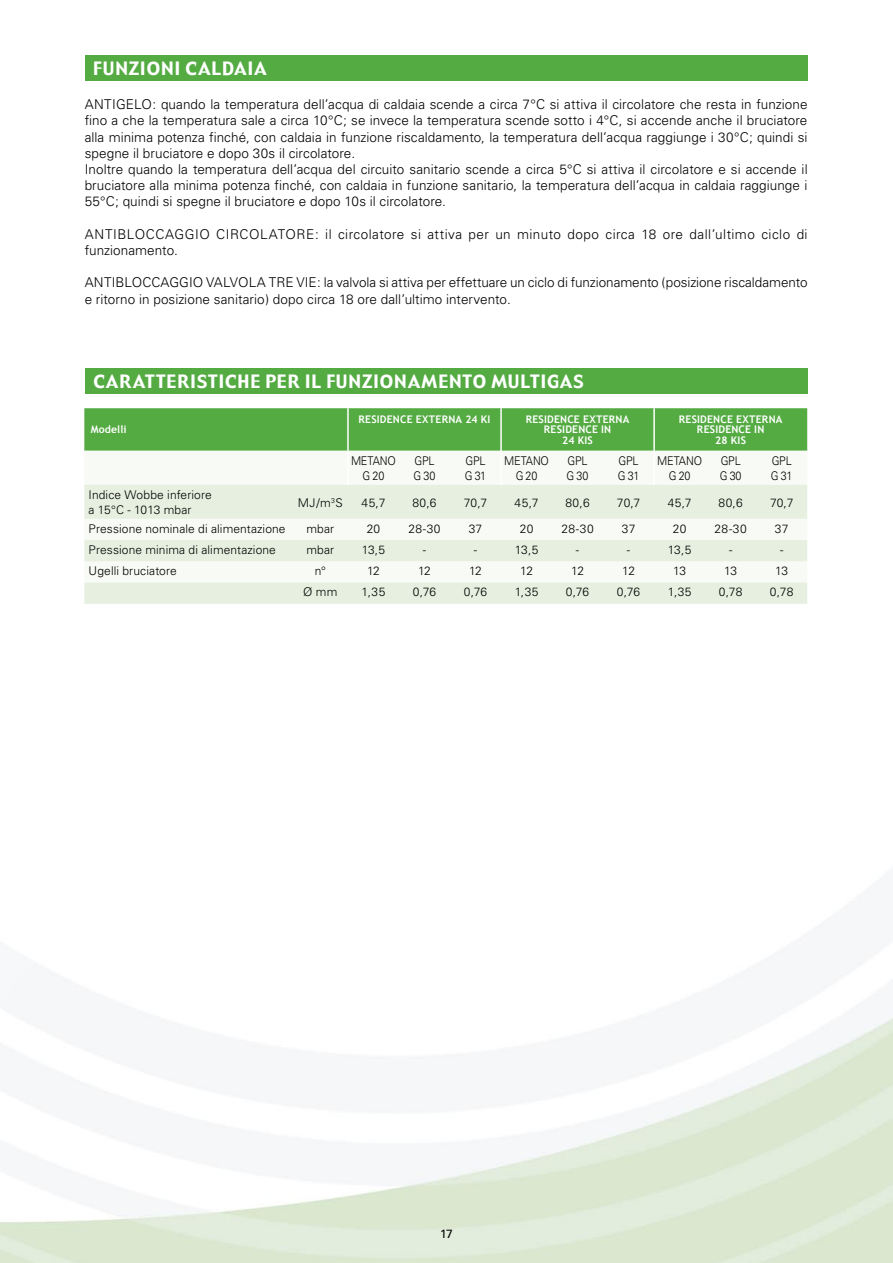
<style>
.page{position:relative;width:893px;height:1263px;background:#fff}
.page>*{position:absolute;margin:0;border:0;box-sizing:border-box;transform-origin:0 0}
.titoli{font:18px "Gadget";letter-spacing:.05em;color:#fff}
.descrizione{font:300 13.5px/16.2px "Univers";letter-spacing:.005em;color:#000;text-align:justify}
.descrizione-2{font:300 13.5px/16.2px "Univers";letter-spacing:.035em;color:#000}
.tabella{font:300 12px "Univers";letter-spacing:.005em;color:#000}
.tabella-2{font:300 12px "Univers";letter-spacing:.005em;color:#000;scale:.9 1}
.t1{font:12px "Univers";color:#000}
.tabella-3{font:700 10.5px/10.5px "Trebuchet MS";letter-spacing:.015em;color:#fff;text-align:center}
</style>
<div class="page">
<div style="left:85px;top:55px;width:723px;height:26px;background:#54ab42"></div>
<div style="left:85px;top:368px;width:723px;height:26px;background:#54ab42"></div>
<div style="left:84px;top:408px;width:723px;height:43px;background:#54ab42"></div>
<div style="left:84px;top:451px;width:723px;height:34px;background:#f8faf5"></div>
<svg style="left:84px;top:485px;width:723px;height:119px;fill:#e7f0e0"></svg>
<hr style="left:347px;top:408px;width:2px;height:43px;background:#fff">
<hr style="left:347px;top:451px;width:2px;height:34px;background:#fff">
<hr style="left:500px;top:408px;width:2px;height:43px;background:#fff">
<hr style="left:500px;top:451px;width:2px;height:34px;background:#fff">
<hr style="left:653px;top:408px;width:2px;height:43px;background:#fff">
<hr style="left:653px;top:451px;width:2px;height:34px;background:#fff">
<p class="titoli" style="left:93px;top:57px;width:175px">FUNZIONI CALDAIA</p>
<p class="descrizione" style="left:85px;top:96px;width:724px">ANTIGELO: quando la temperatura dell’acqua di caldaia scende a circa 7°C si attiva il circolatore che resta in funzione fino a che la temperatura sale a circa 10°C; se invece la temperatura scende sotto i 4°C, si accende anche il bruciatore alla minima potenza finché, con caldaia in funzione riscaldamento, la temperatura dell’acqua raggiunge i 30°C; quindi si spegne il bruciatore e dopo 30s il circolatore.</p>
<p class="descrizione" style="left:85px;top:161px;width:724px">Inoltre quando la temperatura dell’acqua del circuito sanitario scende a circa 5°C si attiva il circolatore e si accende il bruciatore alla minima potenza finché, con caldaia in funzione sanitario, la temperatura dell’acqua in caldaia raggiunge i 55°C; quindi si spegne il bruciatore e dopo 10s il circolatore.</p>
<p class="descrizione-2" style="left:85px;top:226px;width:724px">ANTIBLOCCAGGIO CIRCOLATORE: il circolatore si attiva per un minuto dopo circa 18 ore dall’ultimo ciclo di funzionamento.</p>
<p class="descrizione" style="left:85px;top:275px;width:724px">ANTIBLOCCAGGIO VALVOLA TRE VIE: la valvola si attiva per effettuare un ciclo di funzionamento (posizione riscaldamento e ritorno in posizione sanitario) dopo circa 18 ore dall’ultimo intervento.</p>
<p class="titoli" style="left:94px;top:370px;width:492px">CARATTERISTICHE PER IL FUNZIONAMENTO MULTIGAS</p>
<p class="tabella-3" style="left:91px;top:424px;width:37px">Modelli</p>
<p class="tabella-3" style="left:358px;top:414px;width:134px">RESIDENCE EXTERNA 24 KI</p>
<p class="tabella-3" style="left:526px;top:414px;width:105px">RESIDENCE EXTERNA<br>RESIDENCE IN</p>
<p class="tabella-3" style="left:562px;top:435px;width:32px">24 KIS</p>
<p class="tabella-3" style="left:679px;top:414px;width:105px">RESIDENCE EXTERNA<br>RESIDENCE IN</p>
<p class="tabella-3" style="left:715px;top:435px;width:32px">28 KIS</p>
<p class="tabella-2" style="left:351px;top:453px;width:51px">METANO</p>
<p class="tabella-2" style="left:363px;top:468px;width:26px">G 20</p>
<p class="tabella-2" style="left:415px;top:453px;width:24px">GPL</p>
<p class="tabella-2" style="left:414px;top:468px;width:26px">G 30</p>
<p class="tabella-2" style="left:466px;top:453px;width:24px">GPL</p>
<p class="tabella-2" style="left:465px;top:468px;width:25px">G 31</p>
<p class="tabella-2" style="left:504px;top:453px;width:51px">METANO</p>
<p class="tabella-2" style="left:516px;top:468px;width:26px">G 20</p>
<p class="tabella-2" style="left:568px;top:453px;width:24px">GPL</p>
<p class="tabella-2" style="left:567px;top:468px;width:26px">G 30</p>
<p class="tabella-2" style="left:619px;top:453px;width:24px">GPL</p>
<p class="tabella-2" style="left:618px;top:468px;width:25px">G 31</p>
<p class="tabella-2" style="left:657px;top:453px;width:51px">METANO</p>
<p class="tabella-2" style="left:669px;top:468px;width:26px">G 20</p>
<p class="tabella-2" style="left:721px;top:453px;width:24px">GPL</p>
<p class="tabella-2" style="left:720px;top:468px;width:26px">G 30</p>
<p class="tabella-2" style="left:772px;top:453px;width:24px">GPL</p>
<p class="tabella-2" style="left:771px;top:468px;width:25px">G 31</p>
<p class="tabella" style="left:89px;top:488px;width:125px">Indice Wobbe inferiore</p>
<p class="tabella" style="left:89px;top:503px;width:104px">a 15°C - 1013 mbar</p>
<p class="tabella" style="left:298px;top:495px;width:46px">MJ/m<sup>3</sup>S</p>
<p class="tabella" style="left:362px;top:495px;width:25px">45,7</p>
<p class="tabella" style="left:412px;top:495px;width:26px">80,6</p>
<p class="tabella" style="left:464px;top:495px;width:25px">70,7</p>
<p class="tabella" style="left:515px;top:495px;width:25px">45,7</p>
<p class="tabella" style="left:565px;top:495px;width:26px">80,6</p>
<p class="tabella" style="left:617px;top:495px;width:25px">70,7</p>
<p class="tabella" style="left:668px;top:495px;width:25px">45,7</p>
<p class="tabella" style="left:718px;top:495px;width:26px">80,6</p>
<p class="tabella" style="left:770px;top:495px;width:25px">70,7</p>
<p class="tabella" style="left:89px;top:521px;width:199px">Pressione nominale di alimentazione</p>
<p class="tabella" style="left:306px;top:521px;width:29px">mbar</p>
<p class="tabella" style="left:367px;top:521px;width:15px">20</p>
<p class="tabella" style="left:408px;top:521px;width:34px">28-30</p>
<p class="tabella" style="left:469px;top:521px;width:15px">37</p>
<p class="tabella" style="left:520px;top:521px;width:15px">20</p>
<p class="tabella" style="left:561px;top:521px;width:34px">28-30</p>
<p class="tabella" style="left:622px;top:521px;width:15px">37</p>
<p class="tabella" style="left:673px;top:521px;width:15px">20</p>
<p class="tabella" style="left:715px;top:521px;width:34px">28-30</p>
<p class="tabella" style="left:775px;top:521px;width:15px">37</p>
<p class="tabella" style="left:89px;top:542px;width:189px">Pressione minima di alimentazione</p>
<p class="tabella" style="left:306px;top:542px;width:29px">mbar</p>
<p class="tabella" style="left:362px;top:542px;width:25px">13,5</p>
<p class="tabella" style="left:423px;top:542px;width:5px">-</p>
<p class="tabella" style="left:474px;top:542px;width:5px">-</p>
<p class="tabella" style="left:515px;top:542px;width:25px">13,5</p>
<p class="tabella" style="left:576px;top:542px;width:5px">-</p>
<p class="tabella" style="left:627px;top:542px;width:5px">-</p>
<p class="tabella" style="left:668px;top:542px;width:25px">13,5</p>
<p class="tabella" style="left:729px;top:542px;width:5px">-</p>
<p class="tabella" style="left:780px;top:542px;width:5px">-</p>
<p class="tabella" style="left:89px;top:564px;width:90px">Ugelli bruciatore</p>
<p class="tabella" style="left:315px;top:564px;width:13px">n°</p>
<p class="tabella" style="left:367px;top:564px;width:14px">12</p>
<p class="tabella" style="left:418px;top:564px;width:14px">12</p>
<p class="tabella" style="left:469px;top:564px;width:14px">12</p>
<p class="tabella" style="left:520px;top:564px;width:14px">12</p>
<p class="tabella" style="left:571px;top:564px;width:14px">12</p>
<p class="tabella" style="left:622px;top:564px;width:14px">12</p>
<p class="tabella" style="left:673px;top:564px;width:15px">13</p>
<p class="tabella" style="left:724px;top:564px;width:15px">13</p>
<p class="tabella" style="left:775px;top:564px;width:15px">13</p>
<p class="tabella" style="left:303px;top:585px;width:36px">Ø mm</p>
<p class="tabella" style="left:362px;top:585px;width:25px">1,35</p>
<p class="tabella" style="left:413px;top:585px;width:25px">0,76</p>
<p class="tabella" style="left:464px;top:585px;width:25px">0,76</p>
<p class="tabella" style="left:515px;top:585px;width:25px">1,35</p>
<p class="tabella" style="left:566px;top:585px;width:25px">0,76</p>
<p class="tabella" style="left:617px;top:585px;width:25px">0,76</p>
<p class="tabella" style="left:668px;top:585px;width:25px">1,35</p>
<p class="tabella" style="left:719px;top:585px;width:25px">0,78</p>
<p class="tabella" style="left:770px;top:585px;width:25px">0,78</p>
<p class="t1" style="left:440px;top:1226px;width:14px">17</p>
</div>
